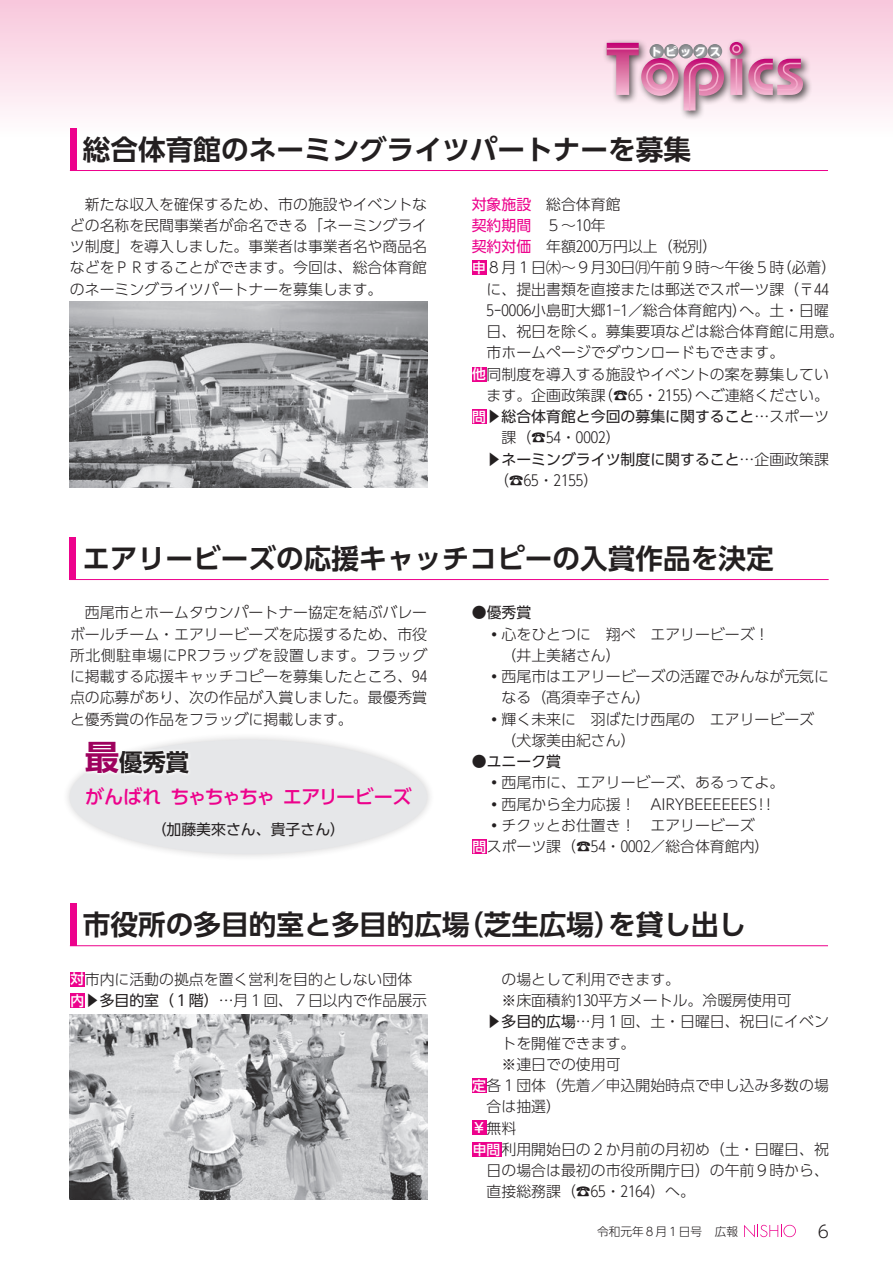
<style>
.page{position:relative;width:893px;height:1263px;background:#fff}
.page>*{position:absolute;margin:0;border:0;box-sizing:border-box;transform-origin:0 0}
.t1{font:700 27.6px "UD Shin Go Pro De";color:#231f20}
.t2{font:700 23.4px "UD Shin Go Pro De";color:#231f20}
.t3{font:500 19.2px "UD Shin Go Pro";letter-spacing:-.065em;color:#ed028c}
.t4{font:300 16.95px "UD Shin Go Pro";color:#231f20}
.t5{font:300 14.85px/21.3px "UD Shin Go Pro";color:#231f20;text-align:justify}
.t6{font:14.85px "UD Shin Go Pro";color:#231f20}
.t7{font:300 11.7px "UD Shin Go Pro";color:#231f20}
.t8{font:700 11.25px "UD Shin Go Pro";letter-spacing:.32em;color:#fff}
.s1{font-weight:400;color:#ed028c}
.s2{font-weight:500;font-size:13.8px;color:#fff}
.s3{font-weight:300}
.s4{font-size:34.05px;color:#9e015e}
.s5{font-weight:400}
</style>
<div class="page">
<div style="left:0;top:0;width:893px;height:136px;background:linear-gradient(to bottom,#f8c6db,#fefcfd)"></div>
<div style="left:603px;top:38px;width:210px;height:83px;background:#231f20;opacity:.75"></div>
<svg style="left:607px;top:42px;width:196px;height:69px"></svg>
<svg style="left:649px;top:44px;width:15px;height:14px"></svg>
<svg style="left:664px;top:44px;width:14px;height:14px"></svg>
<svg style="left:679px;top:44px;width:14px;height:14px"></svg>
<svg style="left:693px;top:44px;width:15px;height:14px"></svg>
<svg style="left:708px;top:44px;width:14px;height:14px"></svg>
<div style="left:70px;top:972px;width:15px;height:14px;background:#ed028c"></div>
<div style="left:70px;top:993px;width:15px;height:15px;background:#ed028c"></div>
<div style="left:472px;top:1078px;width:15px;height:15px;background:#ed028c"></div>
<div style="left:472px;top:1120px;width:15px;height:15px;background:#ed028c"></div>
<div style="left:472px;top:1142px;width:29px;height:15px;background:#ed028c"></div>
<hr style="left:70px;top:945px;width:758px;height:1px;background:#ed028c">
<div style="left:70px;top:904px;width:6px;height:42px;background:#ed028c"></div>
<img style="left:70px;top:1014px;width:357px;height:185px">
<div style="left:472px;top:260px;width:15px;height:15px;background:#ed028c"></div>
<div style="left:472px;top:367px;width:15px;height:14px;background:#ed028c"></div>
<div style="left:472px;top:409px;width:15px;height:15px;background:#ed028c"></div>
<hr style="left:70px;top:170px;width:758px;height:1px;background:#ed028c">
<div style="left:70px;top:128px;width:6px;height:43px;background:#ed028c"></div>
<img style="left:69px;top:302px;width:358px;height:186px">
<hr style="left:70px;top:579px;width:759px;height:1px;background:#ed028c">
<div style="left:70px;top:537px;width:6px;height:43px;background:#ed028c"></div>
<div style="left:472px;top:839px;width:15px;height:15px;background:#ed028c"></div>
<div style="left:62px;top:732px;width:373px;height:130px;background:#231f20;opacity:.2"></div>
<div style="left:70px;top:740px;width:357px;height:114px;background:#e6e7e9;border-radius:50%"></div>
<svg style="left:82px;top:738px;width:110px;height:38px;fill:#fbfbfc"></svg>
<svg style="left:744px;top:1225px;width:52px;height:12px"></svg>
<p class="t8" style="left:651px;top:42px;width:72px">トピックス</p>
<h1 class="t1" style="left:83px;top:127px;width:610px">総合体育館のネーミングライツパートナーを募集</h1>
<p class="t5" style="left:70px;top:193px;width:359px;text-indent:15px">新たな収入を確保するため、市の施設やイベントなどの名称を民間事業者が命名できる「ネーミングライツ制度」を導入しました。事業者は事業者名や商品名などをＰＲすることができます。今回は、総合体育館のネーミングライツパートナーを募集します。</p>
<p class="t5" style="left:472px;top:193px;width:150px"><span class="s1">対象施設</span>　総合体育館</p>
<p class="t5" style="left:472px;top:214px;width:135px"><span class="s1">契約期間</span>　５～１０年</p>
<p class="t5" style="left:472px;top:235px;width:247px"><span class="s1">契約対価</span>　年額２００万円以上（税別(</p>
<p class="t5" style="left:472px;top:256px;width:366px"><span class="s2">申</span>８月１日㈭～９月３０日㈪午前９時～午後５（時必着(</p>
<p class="t5" style="left:487px;top:278px;width:344px">に、提出書類を直接または郵送でスポーツ課)〒４４</p>
<p class="t5" style="left:487px;top:299px;width:344px">ー５０００６小島町大郷１－１／総合体育館内へ）。土・日曜</p>
<p class="t5" style="left:487px;top:320px;width:359px">日、祝日を除く。募集要項などは総合体育館に用意。</p>
<p class="t5" style="left:487px;top:342px;width:299px">市ホームページでダウンロードもできます。</p>
<p class="t5" style="left:472px;top:363px;width:358px"><span class="s2">他</span>同制度を導入する施設やイベントの案を募集してい</p>
<p class="t5" style="left:695px;top:384px;width:135px">へご連絡ください。</p>
<p class="t5" style="left:598px;top:384px;width:106px">（☎６５・２１５５）</p>
<p class="t5" style="left:487px;top:384px;width:121px">ます。企画政策課</p>
<p class="t6" style="left:472px;top:404px;width:358px"><span class="s2">問</span>▶総合体育館と今回の募集に関すること<span class="s3">…スポーツ</span></p>
<p class="t5" style="left:501px;top:427px;width:121px">課)☎５４・０００２(</p>
<p class="t6" style="left:487px;top:447px;width:344px">▶ネーミングライツ制度に関すること<span class="s3">…企画政策課</span></p>
<p class="t5" style="left:494px;top:469px;width:106px">)☎６５・２１５５(</p>
<h1 class="t1" style="left:83px;top:536px;width:692px">エアリービーズの応援キャッチコピーの入賞作品を決定</h1>
<p class="t5" style="left:70px;top:601px;width:359px;text-indent:15px">西尾市とホームタウンパートナー協定を結ぶバレーボールチーム・エアリービーズを応援するため、市役所北側駐車場にPRフラッグを設置します。フラッグに掲載する応援キャッチコピーを募集したところ、９４点の応募があり、次の作品が入賞しました。最優秀賞と優秀賞の作品をフラッグに掲載します。</p>
<p class="t6" style="left:472px;top:601px;width:61px">●優秀賞</p>
<p class="t5" style="left:487px;top:623px;width:284px">・心をひとつに　翔べ　エアリービーズ!</p>
<p class="t5" style="left:502px;top:644px;width:121px">（井上美緒さん(</p>
<p class="t5" style="left:487px;top:665px;width:344px">・西尾市はエアリービーズの活躍でみんなが元気に</p>
<p class="t5" style="left:502px;top:686px;width:150px">なる（髙須幸子さん(</p>
<p class="t5" style="left:487px;top:708px;width:329px">・輝く未来に　羽ばたけ西尾の　エアリービーズ</p>
<p class="t5" style="left:502px;top:729px;width:135px">（犬塚美由紀さん(</p>
<p class="t6" style="left:472px;top:749px;width:91px">●ユニーク賞</p>
<p class="t5" style="left:487px;top:772px;width:299px">・西尾市に、エアリービーズ、あるってよ。</p>
<p class="t5" style="left:487px;top:793px;width:287px">・西尾から全力応援！　AIRYBEEEEEES !!</p>
<p class="t5" style="left:487px;top:814px;width:269px">・チクッとお仕置き！　エアリービーズ</p>
<p class="t5" style="left:472px;top:835px;width:299px"><span class="s2">問</span>スポーツ課（☎５４・０００２／総合体育館内(</p>
<h2 class="t2" style="left:85px;top:743px;width:106px"><span class="s4">最</span>優秀賞</h2>
<p class="t3" style="left:85px;top:781px;width:328px">がんばれ　ちゃちゃちゃ　エアリービーズ</p>
<p class="t6" style="left:152px;top:817px;width:195px">（加藤美來さん、貴子さん(</p>
<h1 class="t1" style="left:608px;top:902px;width:140px">を貸し出し</h1>
<h1 class="t1" style="left:83px;top:902px;width:388px">市役所の多目的室と多目的広場</h1>
<h1 class="t1" style="left:456px;top:902px;width:167px">（芝生広場）</h1>
<p class="t5" style="left:70px;top:968px;width:358px"><span class="s2">対</span>市内に活動の拠点を置く営利を目的としない団体<span class="s2">内</span><span class="s5">▶多目的室（１階）</span>…月１回、７日以内で作品展示</p>
<p class="t5" style="left:501px;top:968px;width:180px">の場として利用できます。</p>
<p class="t5" style="left:501px;top:989px;width:292px">※床面積約１３０平方メートル。冷暖房使用可</p>
<p class="t5" style="left:487px;top:1010px;width:344px"><span class="s5">▶多目的広場</span>…月１回、土・日曜日、祝日にイベン</p>
<p class="t5" style="left:501px;top:1032px;width:135px">トを開催できます。</p>
<p class="t5" style="left:501px;top:1053px;width:121px">※連日での使用可</p>
<p class="t5" style="left:472px;top:1074px;width:358px"><span class="s2">定</span>各１団体（先着／申込開始時点で申し込み多数の場</p>
<p class="t5" style="left:487px;top:1095px;width:76px">合は抽選(</p>
<p class="t5" style="left:472px;top:1117px;width:46px"><span class="s2">￥</span>無料</p>
<p class="t5" style="left:473px;top:1138px;width:358px"><span class="s2">申問</span>利用開始日の２か月前の月初め（土・日曜日、祝</p>
<p class="t5" style="left:487px;top:1159px;width:344px">日の場合は最初の市役所開庁日）の午前９時から、</p>
<p class="t5" style="left:487px;top:1180px;width:210px">直接総務課（☎６５・２１６４）へ。</p>
<p class="t7" style="left:597px;top:1221px;width:107px">令和元年８月１日号</p>
<p class="t7" style="left:715px;top:1221px;width:25px">広報</p>
<p class="t4" style="left:818px;top:1217px;width:13px">6</p>
</div>
